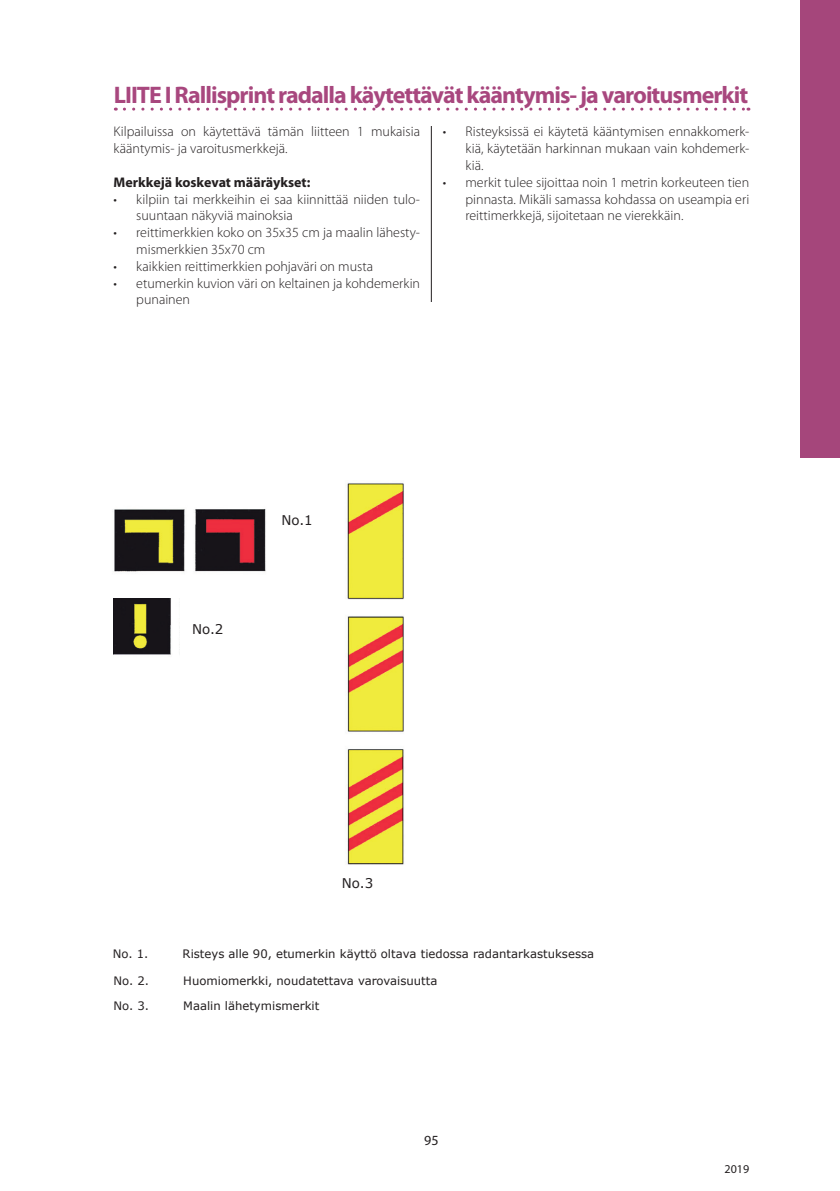
<style>
.page{position:relative;width:840px;height:1191px;background:#fff}
.page>*{position:absolute;margin:0;border:0;box-sizing:border-box;transform-origin:0 0}
.Otsikko_12p_pistevii{font:700 24px "Myriad Pro";letter-spacing:-.04em;color:#a8477e}
.Leipis_luettelo{font:300 14px/16.8px "Myriad Pro";color:#231f20}
.Leipis_alku{font:300 14px/16.8px "Myriad Pro";color:#231f20}
.Leipis_alku-2{font:700 14px "Myriad Pro";color:#231f20}
.t1{font:14px "Myriad Pro";color:#231f20}
.t2{font:13.4px "Verdana";color:#231f20}
.t3{font:12px "Myriad Pro";color:#231f20}
.t4{font:11.6px "Verdana";color:#231f20}
</style>
<div class="page">
<hr style="left:431px;top:85px;width:1px;height:1004px;background:#231f20">
<div style="left:799px;top:0;width:40px;height:458px;background:#a5467b"></div>
<div style="left:412px;top:302px;width:38px;height:807px;background:#fff"></div>
<div style="left:412px;top:58px;width:37px;height:68px;background:#fff"></div>
<svg style="left:124px;top:108px;width:624px;height:3px"></svg>
<img style="left:114px;top:509px;width:152px;height:63px">
<img style="left:113px;top:598px;width:58px;height:57px">
<img style="left:347px;top:483px;width:57px;height:382px">
<p class="Otsikko_12p_pistevii" style="left:114px;top:79px;width:635px">LIITE I Rallisprint radalla käytettävät kääntymis- ja varoitusmerkit</p>
<p class="Leipis_alku" style="left:113px;top:123px;width:308px">Kilpailuissa on käytettävä tämän liitteen 1 mukaisia kääntymis- ja varoitusmerkkejä.</p>
<p class="Leipis_alku-2" style="left:113px;top:173px;width:198px">Merkkejä koskevat määräykset:</p>
<p class="Leipis_luettelo" style="left:136px;top:190px;width:285px;text-indent:-23px">• kilpiin tai merkkeihin ei saa kiinnittää niiden tulo&shy;suuntaan näkyviä mainoksia</p>
<p class="Leipis_luettelo" style="left:136px;top:224px;width:285px;text-indent:-23px">• reittimerkkien koko on 35x35 cm ja maalin lähesty&shy;mismerkkien 35x70 cm</p>
<p class="Leipis_luettelo" style="left:113px;top:258px;width:261px">• kaikkien reittimerkkien pohjaväri on musta</p>
<p class="Leipis_luettelo" style="left:136px;top:274px;width:285px;text-indent:-23px">• etumerkin kuvion väri on keltainen ja kohdemerkin punainen</p>
<p class="Leipis_luettelo" style="left:465px;top:123px;width:285px;text-align:justify;text-indent:-23px">• Risteyksissä ei käytetä kääntymisen ennakkomerk&shy;kiä, käytetään harkinnan mukaan vain kohdemerk&shy;kiä.</p>
<p class="Leipis_luettelo" style="left:465px;top:174px;width:285px;text-align:justify;text-indent:-23px">• merkit tulee sijoittaa noin 1 metrin korkeuteen tien pinnasta. Mikäli samassa kohdassa on useampia eri reittimerkkejä, sijoitetaan ne vierekkäin.</p>
<p class="t2" style="left:192px;top:620px;width:33px">No.2</p>
<p class="t2" style="left:281px;top:511px;width:33px">No.1</p>
<p class="t4" style="left:271px;top:517px;width:29px">No.1</p>
<p class="t2" style="left:341px;top:875px;width:33px">No.3</p>
<p class="t4" style="left:113px;top:946px;width:37px">No. 1.</p>
<p class="t4" style="left:182px;top:946px;width:413px">Risteys alle 90, etumerkin käyttö oltava tiedossa radantarkastuksessa</p>
<p class="t4" style="left:113px;top:973px;width:37px">No. 2.</p>
<p class="t4" style="left:183px;top:973px;width:255px">Huomiomerkki, noudatettava varovaisuutta</p>
<p class="t4" style="left:113px;top:998px;width:37px">No. 3.</p>
<p class="t4" style="left:183px;top:998px;width:137px">Maalin lähetymismerkit</p>
<p class="t1" style="left:424px;top:1131px;width:16px">95</p>
<p class="t3" style="left:724px;top:1161px;width:26px">2019</p>
</div>
